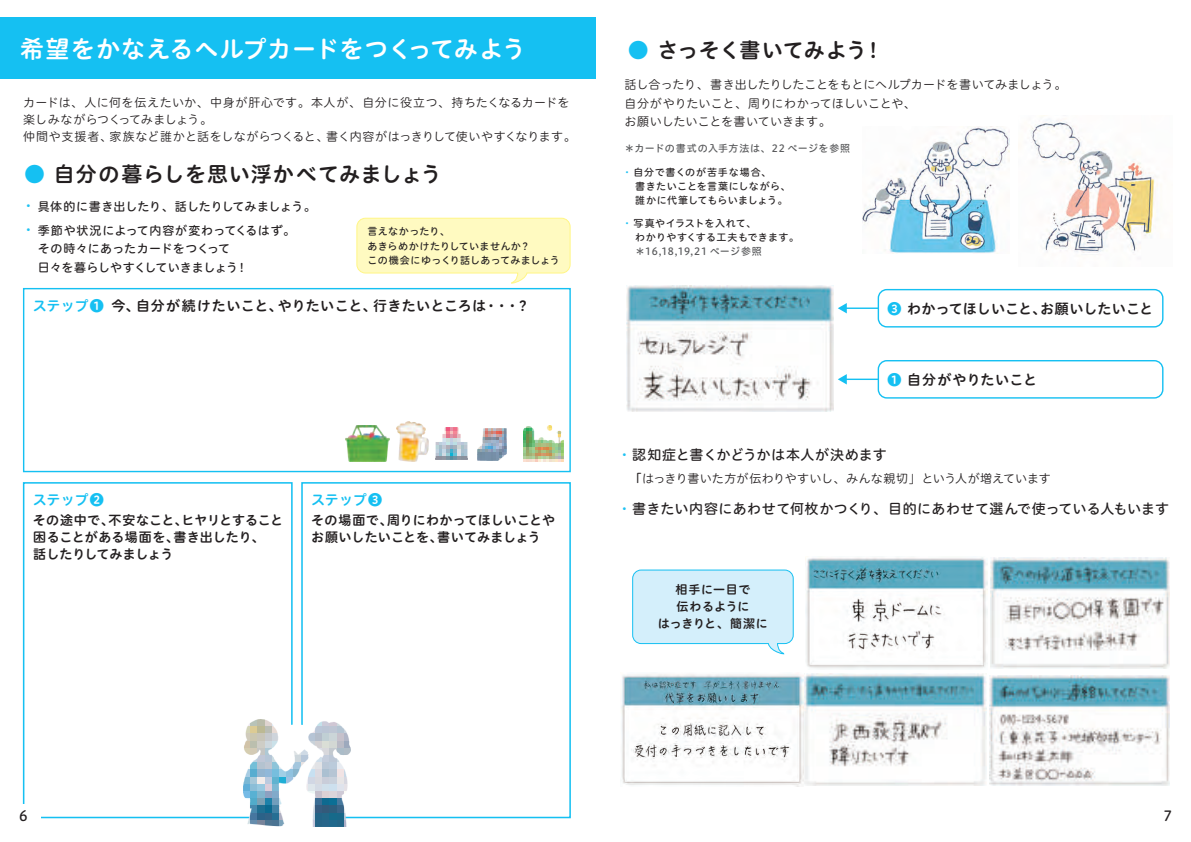
<style>
.page{position:relative;width:1191px;height:842px;background:#fff}
.page>*{position:absolute;margin:0;border:0;box-sizing:border-box;transform-origin:0 0}
.t1{font:24px "Hiragino UD Sans R Std W6";letter-spacing:.03em;color:#fff}
.t2{font:21px "Hiragino UD Sans R Std W6";letter-spacing:.03em;color:#231f20}
.t3{font:21px "Hiragino UD Sans R Std W6";color:#231f20}
.t4{font:14px "Hiragino UD Sans R Std W5";letter-spacing:.025em;color:#231f20}
.t5{font:14px "Hiragino UD Sans R Std W6";letter-spacing:.025em;color:#231f20}
.t6{font:14px "Hiragino UD Sans R Std W6";color:#231f20}
.t7{font:14px "Hiragino UD Sans R Std W6";color:#15c0f2}
.t8{font:13px/17px "Hiragino UD Sans R Std W6";color:#231f20}
.t9{font:12px/18.4px "Hiragino UD Sans R Std W3";letter-spacing:.005em;color:#231f20}
.t10{font:12px/24.1px "Hiragino UD Sans R Std W5";letter-spacing:.015em;color:#231f20}
.t11{font:12px/17px "Hiragino UD Sans R Std W6";letter-spacing:.02em;color:#231f20;text-align:center}
.t12{font:10px/14.2px "Hiragino UD Sans R Std W5";letter-spacing:.035em;color:#231f20}
.t13{font:10px "Hiragino UD Sans R Std W5";letter-spacing:.065em;color:#57585a}
.t14{font:10px "Hiragino UD Sans R Std W5";letter-spacing:.04em;color:#57585a}
.s1{color:#15c0f2}
.s2{font-size:14px;color:#1fc2f3}
.s3{color:#1fc2f3}
.s4{font-family:"Hiragino UD Sans R Std W6"}
</style>
<div class="page">
<div style="left:0;top:17px;width:595px;height:62px;background:#15c0f2"></div>
<div style="left:23px;top:482px;width:270px;height:336px;background:#fff;border:2px solid #15c0f2"></div>
<div style="left:4px;top:804px;width:37px;height:29px;background:#fff"></div>
<img style="left:805px;top:557px;width:182px;height:112px">
<svg style="left:838px;top:374px;width:39px;height:10px"></svg>
<svg style="left:838px;top:303px;width:39px;height:10px"></svg>
<svg style="left:632px;top:570px;width:161px;height:85px;background:#d4effb"></svg>
<svg style="left:356px;top:217px;width:215px;height:67px;background:#fffac9"></svg>
<div style="left:23px;top:288px;width:548px;height:184px;background:#fff;border:1px solid #15c0f2"></div>
<div style="left:877px;top:289px;width:286px;height:38px;border:1px solid #15c0f2;border-radius:8px"></div>
<div style="left:877px;top:360px;width:286px;height:39px;border:1px solid #15c0f2;border-radius:8px"></div>
<div style="left:301px;top:482px;width:270px;height:336px;background:#fff;border:2px solid #15c0f2"></div>
<img style="left:397px;top:421px;width:31px;height:40px">
<img style="left:346px;top:425px;width:43px;height:36px">
<img style="left:477px;top:429px;width:29px;height:31px">
<img style="left:436px;top:428px;width:32px;height:31px">
<img style="left:244px;top:720px;width:107px;height:106px">
<img style="left:523px;top:426px;width:40px;height:35px">
<img style="left:621px;top:673px;width:365px;height:113px">
<img style="left:990px;top:558px;width:179px;height:110px">
<img style="left:626px;top:286px;width:207px;height:126px">
<img style="left:989px;top:676px;width:180px;height:110px">
<img style="left:1031px;top:115px;width:127px;height:138px">
<img style="left:862px;top:126px;width:148px;height:128px">
<h1 class="t1" style="left:20px;top:30px;width:507px">希望をかなえるヘルプカードをつくってみよう</h1>
<p class="t9" style="left:23px;top:93px;width:554px;line-height:17px">カードは、人に何を伝えたいか、中身が肝心です。本人が、自分に役立つ、持ちたくなるカードを楽しみながらつくってみましょう。<br>仲間や支援者、家族など誰かと話をしながらつくると、書く内容がはっきりして使いやすくなります。</p>
<h2 class="t2" style="left:24px;top:158px;width:419px"><span class="s1">●</span> 自分の暮らしを思い浮かべてみましょう</h2>
<p class="t10" style="left:21px;top:193px;width:296px"><span class="s2">・</span>具体的に書き出したり、話したりしてみましょう。<span class="s2">・</span>季節や状況によって内容が変わってくるはず。</p>
<p class="t10" style="left:25px;top:239px;width:224px;line-height:18.4px">　その時々にあったカードをつくって<br>　日々を暮らしやすくしていきましょう！</p>
<p class="t12" style="left:367px;top:224px;width:194px">言えなかったり、<br>あきらめかけたりしていませんか？<br>この機会にゆっくり話しあってみましょう</p>
<p class="t5" style="left:33px;top:295px;width:498px"><span class="s1">ステップ❶</span> 今、自分が続けたいこと、やりたいこと、行きたいところは・・・？</p>
<p class="t7" style="left:33px;top:489px;width:72px">ステップ❷</p>
<p class="t8" style="left:33px;top:511px;width:252px">その途中で、不安なこと、ヒヤリとすること困ることがある場面を、書き出したり、<br>話したりしてみましょう</p>
<p class="t7" style="left:311px;top:489px;width:72px">ステップ❸</p>
<p class="t8" style="left:311px;top:511px;width:245px">その場面で、周りにわかってほしいことやお願いしたいことを、書いてみましょう</p>
<h2 class="t3" style="left:627px;top:34px;width:258px"><span class="s1">●</span> さっそく書いてみよう！</h2>
<p class="t9" style="left:624px;top:75px;width:444px">話し合ったり、書き出したりしたことをもとにヘルプカードを書いてみましょう。自分がやりたいこと、周りにわかってほしいことや、<br>お願いしたいことを書いていきます。</p>
<p class="t13" style="left:624px;top:141px;width:227px">＊カードの書式の入手方法は、22 ページを参照</p>
<p class="t12" style="left:622px;top:164px;width:170px"><span class="s3">・</span> 自分で書くのが苦手な場合、<br>　書きたいことを言葉にしながら、　誰かに代筆してもらいましょう。</p>
<p class="t12" style="left:622px;top:215px;width:179px"><span class="s3">・</span> 写真やイラストを入れて、<br>　わかりやすくする工夫もできます。</p>
<p class="t14" style="left:635px;top:244px;width:128px">＊16,18,19,21 ページ参照</p>
<p class="t6" style="left:887px;top:298px;width:267px"><span class="s1">❸</span> わかってほしいこと、お願いしたいこと</p>
<p class="t5" style="left:887px;top:369px;width:151px"><span class="s1">❶</span> 自分がやりたいこと</p>
<p class="t4" style="left:617px;top:444px;width:271px"><span class="s3">・</span>認知症と書くかどうかは本人が決めます</p>
<p class="t9" style="left:629px;top:468px;width:423px"><span class="s4">「</span>はっきり書いた方が伝わりやすいし、みんな親切」という人が増えています</p>
<p class="t4" style="left:617px;top:498px;width:553px"><span class="s3">・</span>書きたい内容にあわせて何枚かつくり、目的にあわせて選んで使っている人もいます</p>
<p class="t11" style="left:658px;top:581px;width:111px">相手に一目で<br>伝わるように<br>はっきりと、簡潔に</p>
<p class="t4" style="left:19px;top:805px;width:10px">6</p>
<p class="t4" style="left:1163px;top:805px;width:10px">7</p>
</div>
